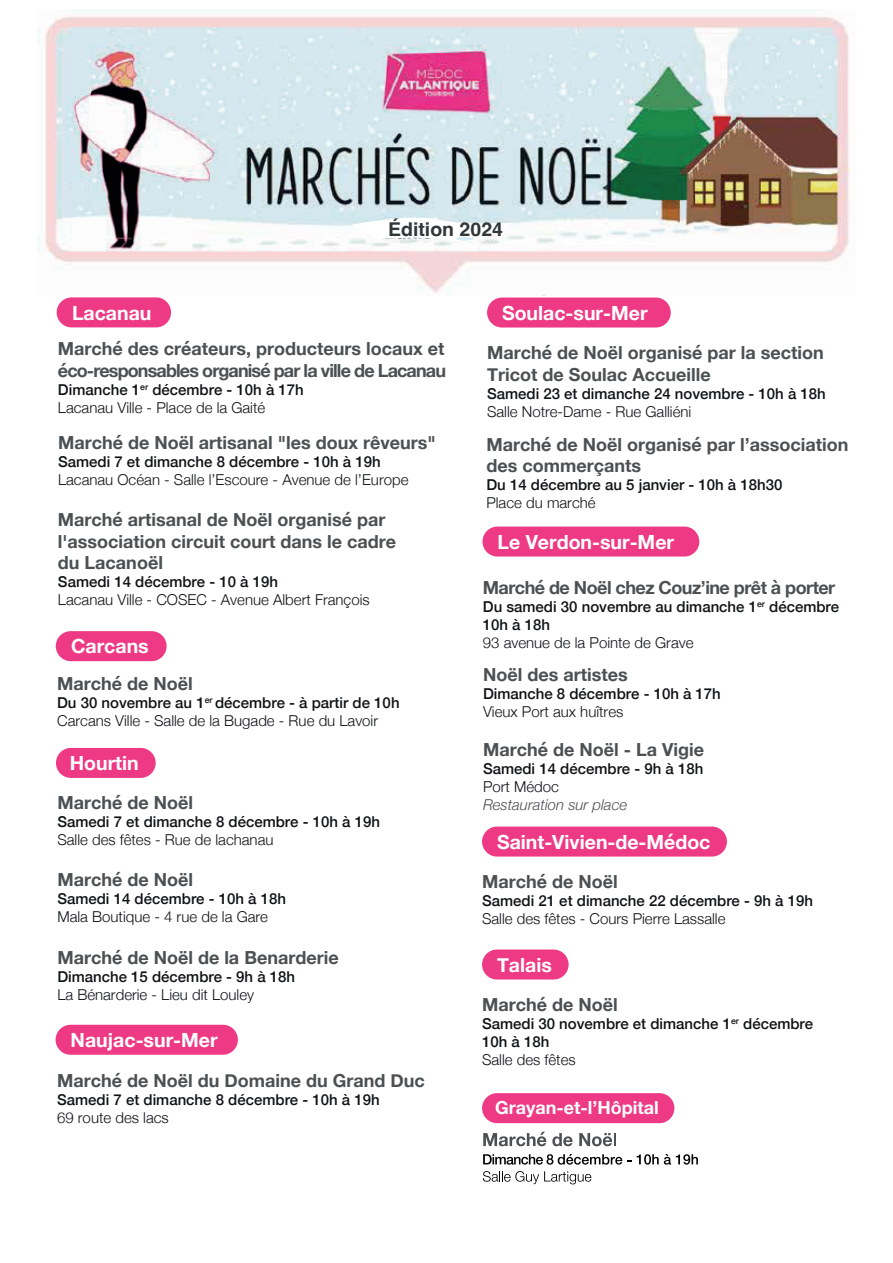
<style>
.page{position:relative;width:893px;height:1263px;background:#fff}
.page>*{position:absolute;margin:0;border:0;box-sizing:border-box;transform-origin:0 0}
.t1{font:700 19.5px "Helvetica Neue";color:#fff}
.t2{font:700 19.05px "Helvetica";color:#323738}
.t3{font:700 18px/21.6px "Helvetica Neue";color:#4c5052}
.t4{font:700 18px/21.6px "Helvetica Neue";letter-spacing:-.05em;color:#4c5052}
.t5{font:700 18px "Helvetica Neue";letter-spacing:-.03em;color:#4c5052}
.t6{font:700 18px "Helvetica Neue";color:#fff}
.t7{font:300 15px/18px "Helvetica Neue";color:#101315}
.t8{font:500 15px/18px "Helvetica Neue";color:#101315}
.t9{font:italic 300 15px "Helvetica Neue";color:#4c5052}
.s1{font-weight:500}
</style>
<div class="page">
<div style="left:57px;top:297px;width:114px;height:30px;background:#ee3984;border-radius:15px"></div>
<div style="left:56px;top:748px;width:100px;height:30px;background:#ee3984;border-radius:15px"></div>
<div style="left:56px;top:631px;width:111px;height:30px;background:#ee3984;border-radius:15px"></div>
<div style="left:487px;top:297px;width:184px;height:30px;background:#ee3984;border-radius:15px"></div>
<div style="left:482px;top:526px;width:217px;height:30px;background:#ee3984;border-radius:15px"></div>
<div style="left:482px;top:949px;width:87px;height:30px;background:#ee3984;border-radius:15px"></div>
<div style="left:482px;top:1093px;width:192px;height:30px;background:#ee3984;border-radius:15px"></div>
<div style="left:482px;top:826px;width:245px;height:30px;background:#ee3984;border-radius:15px"></div>
<div style="left:56px;top:1025px;width:182px;height:30px;background:#ee3984;border-radius:15px"></div>
<img style="left:37px;top:10px;width:813px;height:284px">
<svg style="left:351px;top:213px;width:163px;height:30px"></svg>
<svg style="left:456px;top:237px;width:18px;height:4px"></svg>
<svg style="left:483px;top:1132px;width:63px;height:14px"></svg>
<svg style="left:552px;top:1133px;width:21px;height:13px"></svg>
<svg style="left:579px;top:1133px;width:36px;height:13px"></svg>
<svg style="left:483px;top:1154px;width:148px;height:10px"></svg>
<svg style="left:637px;top:1154px;width:61px;height:10px"></svg>
<svg style="left:483px;top:1171px;width:108px;height:13px"></svg>
<p class="t2" style="left:388px;top:218px;width:116px">Édition 2024</p>
<h1 class="t1" style="left:72px;top:297px;width:81px">Lacanau</h1>
<p class="t4" style="left:58px;top:339px;width:390px">Marché des créateurs, producteurs locaux et éco-responsables organisé par la ville de Lacanau</p>
<p class="t7" style="left:58px;top:380px;width:247px"><span class="s1">Dimanche 1</span><sup>er</sup> <span class="s1">décembre - 10h à 17h<br></span>Lacanau Ville - Place de la Gaité</p>
<p class="t3" style="left:58px;top:433px;width:379px">Marché de Noël artisanal "les doux rêveurs"</p>
<p class="t8" style="left:58px;top:452px;width:324px">Samedi 7 et dimanche 8 décembre - 10h à 19h</p>
<p class="t7" style="left:58px;top:470px;width:352px">Lacanau Océan - Salle l’Escoure - Avenue de l’Europe</p>
<p class="t3" style="left:58px;top:509px;width:340px">Marché artisanal de Noël organisé par l'association circuit court dans le cadre du Lacanoël</p>
<p class="t8" style="left:58px;top:572px;width:222px">Samedi 14 décembre - 10 à 19h</p>
<p class="t7" style="left:58px;top:590px;width:313px">Lacanau Ville - COSEC - Avenue Albert François</p>
<h1 class="t1" style="left:71px;top:631px;width:79px">Carcans</h1>
<p class="t3" style="left:57px;top:673px;width:137px">Marché de Noël</p>
<p class="t7" style="left:57px;top:693px;width:344px"><span class="s1">Du 30 novembre au 1</span><sup>er</sup> <span class="s1">décembre - à partir de 10h<br></span>Carcans Ville - Salle de la Bugade - Rue du Lavoir</p>
<h1 class="t1" style="left:70px;top:748px;width:70px">Hourtin</h1>
<p class="t3" style="left:57px;top:792px;width:137px">Marché de Noël</p>
<p class="t8" style="left:57px;top:811px;width:324px">Samedi 7 et dimanche 8 décembre - 10h à 19h</p>
<p class="t7" style="left:57px;top:829px;width:218px">Salle des fêtes - Rue de lachanau</p>
<p class="t3" style="left:57px;top:870px;width:137px">Marché de Noël</p>
<p class="t8" style="left:57px;top:889px;width:230px">Samedi 14 décembre - 10h à 18h</p>
<p class="t7" style="left:57px;top:907px;width:212px">Mala Boutique - 4 rue de la Gare</p>
<p class="t3" style="left:57px;top:947px;width:283px">Marché de Noël de la Benarderie</p>
<p class="t8" style="left:57px;top:966px;width:239px">Dimanche 15 décembre - 9h à 18h</p>
<p class="t7" style="left:57px;top:984px;width:198px">La Bénarderie - Lieu dit Louley</p>
<h1 class="t1" style="left:71px;top:1025px;width:149px">Naujac-sur-Mer</h1>
<p class="t3" style="left:57px;top:1070px;width:369px">Marché de Noël du Domaine du Grand Duc</p>
<p class="t8" style="left:57px;top:1089px;width:324px">Samedi 7 et dimanche 8 décembre - 10h à 19h</p>
<p class="t7" style="left:57px;top:1107px;width:113px">69 route des lacs</p>
<h1 class="t1" style="left:502px;top:297px;width:147px">Soulac-sur-Mer</h1>
<p class="t3" style="left:487px;top:343px;width:338px">Marché de Noël organisé par la section<br>Tricot de Soulac Accueille</p>
<p class="t8" style="left:487px;top:383px;width:340px">Samedi 23 et dimanche 24 novembre - 10h à 18h</p>
<p class="t7" style="left:487px;top:402px;width:206px">Salle Notre-Dame - Rue Galliéni</p>
<p class="t3" style="left:486px;top:434px;width:363px">Marché de Noël organisé par l’association des commerçants</p>
<p class="t8" style="left:486px;top:475px;width:297px">Du 14 décembre au 5 janvier - 10h à 18h30</p>
<p class="t7" style="left:486px;top:493px;width:111px">Place du marché</p>
<h1 class="t1" style="left:497px;top:526px;width:178px">Le Verdon-sur-Mer</h1>
<p class="t5" style="left:483px;top:574px;width:354px">Marché de Noël chez Couz’ine prêt à porter</p>
<p class="t8" style="left:483px;top:597px;width:358px">Du samedi 30 novembre au dimanche 1<sup>er</sup> décembre<br>10h à 18h</p>
<p class="t7" style="left:483px;top:633px;width:212px">93 avenue de la Pointe de Grave</p>
<p class="t3" style="left:483px;top:664px;width:146px">Noël des artistes</p>
<p class="t8" style="left:483px;top:683px;width:239px">Dimanche 8 décembre - 10h à 17h</p>
<p class="t7" style="left:483px;top:702px;width:142px">Vieux Port aux huîtres</p>
<p class="t3" style="left:483px;top:739px;width:222px">Marché de Noël - La Vigie</p>
<p class="t8" style="left:483px;top:758px;width:222px">Samedi 14 décembre - 9h à 18h</p>
<p class="t7" style="left:483px;top:776px;width:77px">Port Médoc</p>
<p class="t9" style="left:483px;top:792px;width:146px">Restauration sur place</p>
<h1 class="t1" style="left:497px;top:826px;width:215px">Saint-Vivien-de-Médoc</h1>
<p class="t3" style="left:482px;top:871px;width:137px">Marché de Noël</p>
<p class="t8" style="left:482px;top:890px;width:332px">Samedi 21 et dimanche 22 décembre - 9h à 19h</p>
<p class="t7" style="left:482px;top:909px;width:245px">Salle des fêtes - Cours Pierre Lassalle</p>
<h1 class="t1" style="left:497px;top:949px;width:56px">Talais</h1>
<p class="t3" style="left:482px;top:994px;width:137px">Marché de Noël</p>
<p class="t8" style="left:482px;top:1013px;width:333px">Samedi 30 novembre et dimanche 1<sup>er</sup> décembre<br>10h à 18h</p>
<p class="t7" style="left:482px;top:1050px;width:95px">Salle des fêtes</p>
<p class="t6" style="left:495px;top:1093px;width:165px">Grayan-et-l’Hôpital</p>
</div>
